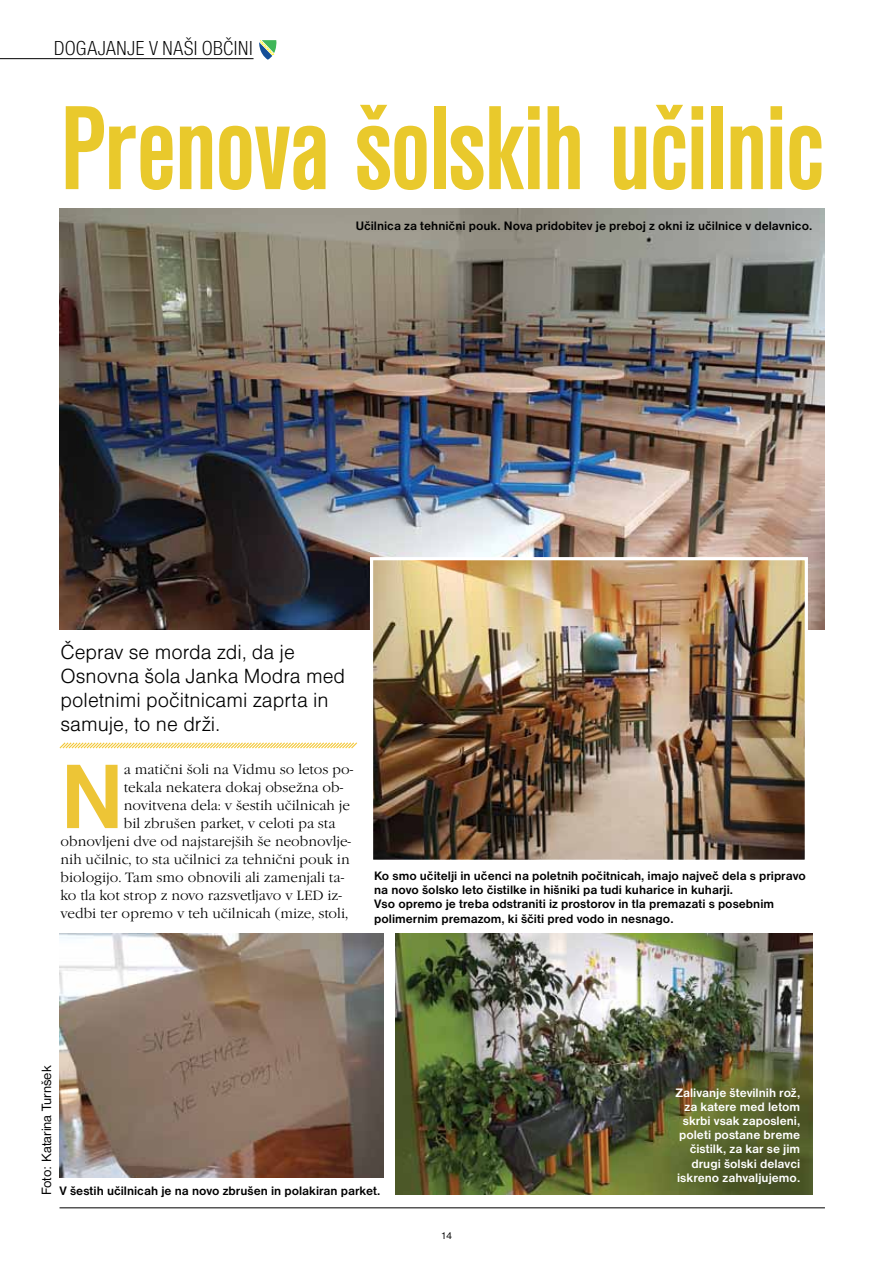
<style>
.page{position:relative;width:893px;height:1263px;background:#fff}
.page>*{position:absolute;margin:0;border:0;box-sizing:border-box;transform-origin:0 0}
.t1{font:700 condensed 124.35px "Nimbus San DCE";letter-spacing:-.02em;color:#e9c92c}
.t2{font:700 94.95px "Nimbus San DCE";color:#edc536;scale:.96 1}
.t3{font:21.3px/24.2px "Nimbus San DCE Ligh";color:#000}
.t4{font:21px "Nimbus San DCE Ligh Cond";color:#000}
.t5{font:13.95px "Garamond Itc TCE Ligh";color:#000}
.t6{font:13.95px "Nimbus San DCE";color:#000}
.t7{font:700 12.75px/14.1px "Nimbus San DCE";color:#000}
.t8{font:700 12.75px/14.1px "Nimbus San DCE";color:#fff;text-align:right}
.t9{font:10.5px "Nimbus San DCE";color:#000}
</style>
<div class="page">
<hr style="left:60px;top:1207px;width:765px;height:1px;background:#000">
<hr style="left:0;top:58px;width:254px;height:1px;background:#000">
<svg style="left:259px;top:40px;width:18px;height:20px"></svg>
<img style="left:60px;top:208px;width:765px;height:421px">
<img style="left:374px;top:561px;width:430px;height:298px">
<div style="left:370px;top:557px;width:438px;height:306px;border:3px solid #fff"></div>
<img style="left:396px;top:933px;width:417px;height:262px">
<img style="left:60px;top:934px;width:324px;height:244px">
<svg style="left:59px;top:742px;width:298px;height:7px"></svg>
<h3 class="t4" style="left:54px;top:36px;width:201px">DOGAJANJ E V NAŠI OBČINI</h3>
<h1 class="t1" style="left:60px;top:81px;width:767px">Prenova šolskih učilnic</h1>
<p class="t7" style="left:356px;top:218px;width:458px">Učilnica za tehnični pouk. Nova pridobitev je preboj z okni iz učilnice v delavnico.</p>
<h3 class="t3" style="left:61px;top:640px;width:286px">Čeprav se morda zdi, da je<br>Osnovna šola Janka Modra med poletnimi počitnicami zaprta in samuje, to ne drži.</h3>
<h2 class="t2" style="left:61px;top:743px;width:67px">N</h2>
<p class="t5" style="left:124px;top:762px;width:231px">a matični šoli na Vidmu so letos po-</p>
<p class="t5" style="left:124px;top:780px;width:221px">tekala nekatera dokaj obsežna ob-</p>
<p class="t5" style="left:124px;top:798px;width:228px">novitvena dela: v šestih učilnicah je</p>
<p class="t5" style="left:124px;top:816px;width:213px">bil zbrušen parket, v celoti pa sta</p>
<p class="t5" style="left:61px;top:834px;width:292px">obnovljeni dve od najstarejših še neobnovlje-</p>
<p class="t5" style="left:61px;top:852px;width:291px">nih učilnic, to sta učilnici za tehnični pouk in</p>
<p class="t5" style="left:61px;top:870px;width:285px">biologijo. Tam smo obnovili ali zamenjali ta-</p>
<p class="t5" style="left:61px;top:888px;width:283px">ko tla kot strop z novo razsvetljavo v LED iz-</p>
<p class="t5" style="left:61px;top:906px;width:289px">vedbi ter opremo v teh učilnicah (mize, stoli,</p>
<p class="t7" style="left:374px;top:869px;width:433px">Ko smo učitelji in učenci na poletnih počitnicah, imajo največ dela s pripravo na novo šolsko leto čistilke in hišniki pa tudi kuharice in kuharji.<br>Vso opremo je treba odstraniti iz prostorov in tla premazati s posebnim polimernim premazom, ki ščiti pred vodo in nesnago.</p>
<p class="t6" style="left:39px;top:1195px;width:131px;rotate:-90deg">Foto: Katarina Turnšek</p>
<p class="t7" style="left:60px;top:1184px;width:322px">V šestih učilnicah je na novo zbrušen in polakiran parket.</p>
<p class="t9" style="left:441px;top:1230px;width:13px">14</p>
<p class="t8" style="left:675px;top:1086px;width:126px">Zalivanje številnih rož, za katere med letom skrbi vsak zaposleni, poleti postane breme čistilk, za kar se jim drugi šolski delavci iskreno zahvaljujemo.</p>
</div>
